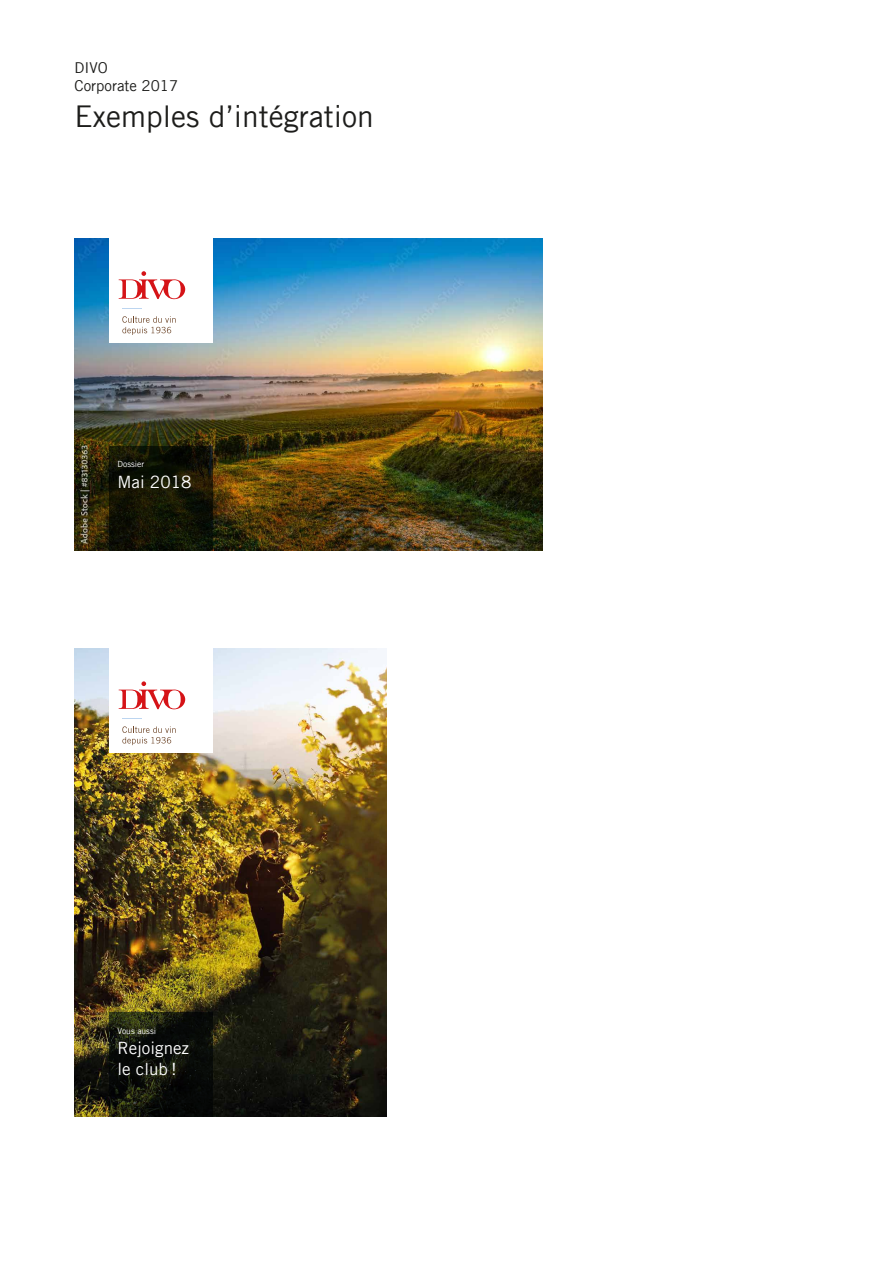
<style>
.page{position:relative;width:893px;height:1263px;background:#fff}
.page>*{position:absolute;margin:0;border:0;box-sizing:border-box;transform-origin:0 0}
.t1{font:30px "Trade Gothic LT";color:#1d1d1b}
.t2{font:16.95px/20.4px "Trade Gothic LT";color:#fff}
.t3{font:15px/18px "Trade Gothic LT";color:#1d1d1b}
.t4{font:8.55px "Trade Gothic LT";color:#fff}
</style>
<div class="page">
<img style="left:75px;top:239px;width:467px;height:312px">
<svg style="left:109px;top:447px;width:104px;height:104px;background:#121304"></svg>
<div style="left:109px;top:239px;width:104px;height:104px;background:#fff"></div>
<svg style="left:122px;top:316px;width:54px;height:19px"></svg>
<svg style="left:122px;top:308px;width:20px;height:1px"></svg>
<svg style="left:119px;top:271px;width:66px;height:28px"></svg>
<img style="left:75px;top:649px;width:312px;height:467px">
<svg style="left:109px;top:1012px;width:104px;height:104px;background:#10130b"></svg>
<div style="left:109px;top:649px;width:104px;height:104px;background:#fff"></div>
<svg style="left:122px;top:726px;width:54px;height:19px"></svg>
<svg style="left:122px;top:718px;width:20px;height:1px"></svg>
<svg style="left:119px;top:681px;width:66px;height:28px"></svg>
<p class="t3" style="left:75px;top:59px;width:105px">DIVO<br>Corporate 2017</p>
<h1 class="t1" style="left:75px;top:98px;width:301px">Exemples d’intégration</h1>
<p class="t4" style="left:117px;top:459px;width:28px">Dossier</p>
<p class="t2" style="left:117px;top:471px;width:75px">Mai 2018</p>
<p class="t4" style="left:117px;top:1026px;width:40px">Vous aussi</p>
<p class="t2" style="left:117px;top:1038px;width:73px">Rejoignez le club !</p>
</div>
